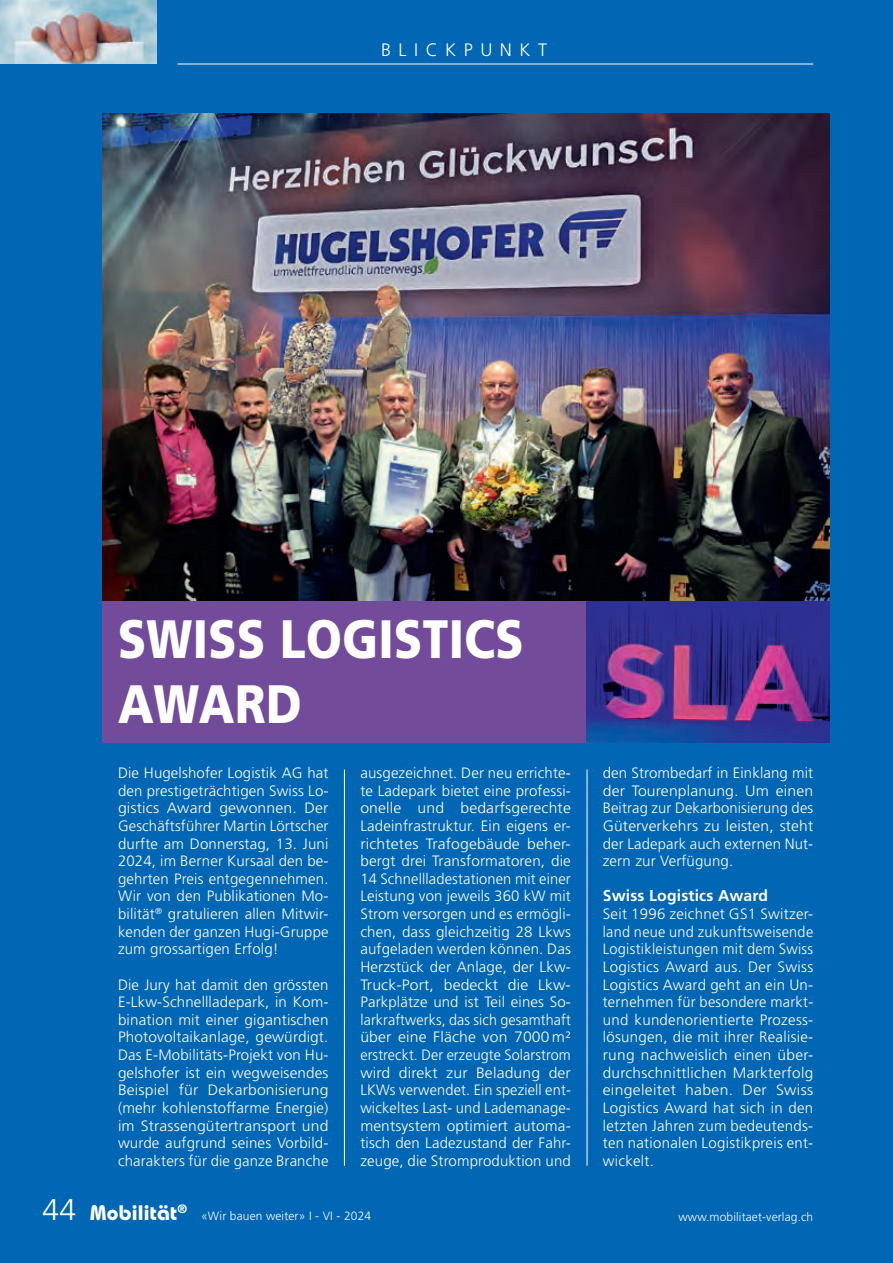
<style>
.page{position:relative;width:893px;height:1263px;background:#0166b3}
.page>*{position:absolute;margin:0;border:0;box-sizing:border-box;transform-origin:0 0}
.t1{font:900 54px/64.8px "Frutiger LT Std";letter-spacing:.01em;color:#fff;scale:.85 1}
.t2{font:300 30px "Frutiger LT Std";color:#fff}
.t3{font:700 21px "Bauhaus Std";letter-spacing:.01em;color:#fff}
.t4{font:300 18px "Frutiger LT Std";letter-spacing:.42em;color:#fff}
.t5{font:700 15.75px "Frutiger LT Std";letter-spacing:.01em;color:#fff}
.t6{font:300 15px/17.7px "Frutiger LT Std";letter-spacing:.01em;color:#fff;text-align:justify}
.t7{font:700 12.15px "Bauhaus Std";color:#fff}
.t8{font:300 12px "Frutiger LT Std";letter-spacing:.01em;color:#fff}
</style>
<div class="page">
<hr style="left:178px;top:64px;width:635px;height:1px;background:#fff">
<img style="left:0;top:0;width:157px;height:64px">
<img style="left:102px;top:114px;width:727px;height:488px">
<div style="left:102px;top:602px;width:727px;height:141px;background:#724b9a"></div>
<hr style="left:344px;top:769px;width:1px;height:397px;background:#fff">
<hr style="left:587px;top:769px;width:1px;height:397px;background:#fff">
<img style="left:587px;top:602px;width:242px;height:141px">
<p class="t4" style="left:381px;top:40px;width:168px">BLICKPUNKT</p>
<h1 class="t1" style="left:118px;top:607px;width:479px">SWISS LOGISTICS<br>AWARD</h1>
<p class="t6" style="left:118px;top:764px;width:212px">Die Hugelshofer Logistik AG hat den prestigeträchtigen Swiss Lo&shy;gistics Award gewonnen. Der Geschäftsführer Martin Lörtscher durfte am Donnerstag, 13. Juni 2024, im Berner Kursaal den be&shy;gehrten Preis entgegennehmen.<br>Wir von den Publikationen Mo&shy;bilität<sup>®</sup> gratulieren allen Mitwir&shy;kenden der ganzen Hugi-Gruppe zum grossartigen Erfolg!</p>
<p class="t6" style="left:118px;top:976px;width:212px">Die Jury hat damit den grössten E-Lkw-Schnellladepark, in Kom&shy;bination mit einer gigantischen Photovoltaikanlage, gewürdigt.<br>Das E-Mobilitäts-Projekt von Hu&shy;gelshofer ist ein wegweisendes Beispiel für Dekarbonisierung (mehr kohlenstoffarme Energie) im Strassengütertransport und wurde aufgrund seines Vorbild&shy;charakters für die ganze Branche</p>
<p class="t6" style="left:360px;top:764px;width:212px">ausgezeichnet. Der neu errichte&shy;te Ladepark bietet eine professi&shy;onelle und bedarfsgerechte Ladeinfrastruktur. Ein eigens er&shy;richtetes Trafogebäude beher&shy;bergt drei Transformatoren, die 14 Schnellladestationen mit einer Leistung von jeweils 360 kW mit Strom versorgen und es ermögli&shy;chen, dass gleichzeitig 28 Lkws aufgeladen werden können. Das Herzstück der Anlage, der Lkw-Truck-Port, bedeckt die Lkw-Parkplätze und ist Teil eines So&shy;larkraftwerks, das sich gesamthaft über eine Fläche von 7000 m² erstreckt. Der erzeugte Solarstrom wird direkt zur Beladung der LKWs verwendet. Ein speziell ent&shy;wickeltes Last- und Lademanage&shy;mentsystem optimiert automa&shy;tisch den Ladezustand der Fahr&shy;zeuge, die Stromproduktion und</p>
<p class="t6" style="left:603px;top:764px;width:212px">den Strombedarf in Einklang mit der Tourenplanung. Um einen Beitrag zur Dekarbonisierung des Güterverkehrs zu leisten, steht der Ladepark auch externen Nut&shy;zern zur Verfügung.</p>
<p class="t5" style="left:603px;top:887px;width:167px">Swiss Logistics Award</p>
<p class="t6" style="left:603px;top:905px;width:212px">Seit 1996 zeichnet GS1 Switzer&shy;land neue und zukunftsweisende Logistikleistungen mit dem Swiss Logistics Award aus. Der Swiss Logistics Award geht an ein Un&shy;ternehmen für besondere markt&shy;und kundenorientierte Prozess&shy;lösungen, die mit ihrer Realisie&shy;rung nachweislich einen über&shy;durchschnittlichen Markterfolg eingeleitet haben. Der Swiss Logistics Award hat sich in den letzten Jahren zum bedeutends&shy;ten nationalen Logistikpreis ent&shy;wickelt.</p>
<h2 class="t2" style="left:43px;top:1192px;width:35px">44</h2>
<h3 class="t3" style="left:90px;top:1199px;width:88px">Mobilität</h3>
<p class="t8" style="left:678px;top:1210px;width:136px">www.mobilitaet-verlag.ch</p>
<p class="t7" style="left:177px;top:1201px;width:11px">®</p>
<p class="t8" style="left:201px;top:1208px;width:172px">«Wir bauen weiter» I - VI - 2024</p>
</div>
